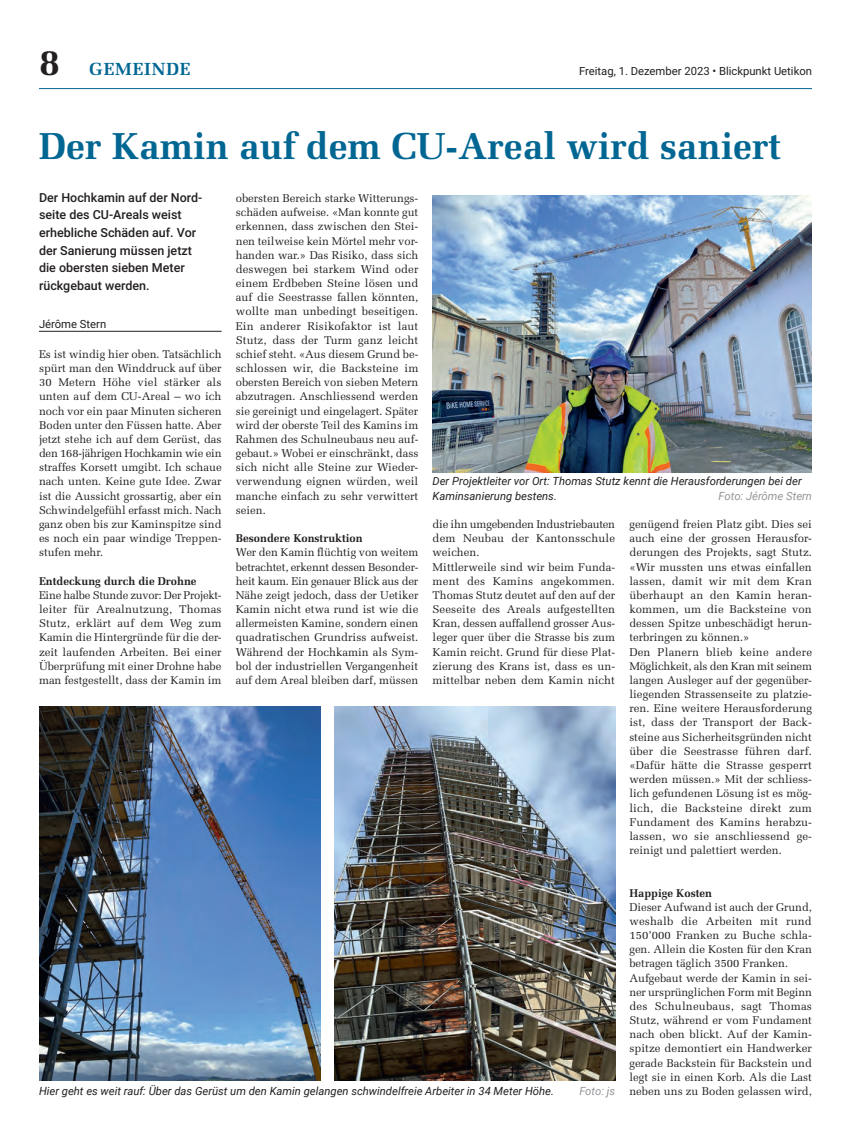
<style>
.page{position:relative;width:851px;height:1134px;background:#fff}
.page>*{position:absolute;margin:0;border:0;box-sizing:border-box;transform-origin:0 0}
.t1{font:700 37.5px "Melior LT Std";color:#026693}
.t2{font:700 17.5px "Melior LT Std";letter-spacing:.05em;color:#026693}
.t3{font:500 12.5px/17.5px "Roboto";color:#231f20}
.t4{font:11.25px/14.1px "Melior LT Std";color:#231f20;text-align:justify}
.t5{font:italic 11.25px/14.1px "Roboto";color:#231f20}
.t6{font:700 11.25px "Melior LT Std";color:#231f20}
.t7{font:11.25px "Roboto";color:#231f20}
.t8{font:italic 11.25px "Roboto";color:#939598}
.s1{font-size:37.5px;color:#231f20}
</style>
<div class="page">
<hr style="left:39px;top:88px;width:772px;height:1px;background:#026693">
<hr style="left:39px;top:331px;width:182px;height:1px;background:#231f20">
<img style="left:432px;top:196px;width:379px;height:276px">
<img style="left:334px;top:707px;width:281px;height:374px">
<img style="left:39px;top:707px;width:281px;height:374px">
<h2 class="t2" style="left:39px;top:58px;width:153px"><span class="s1">8</span> GEMEINDE</h2>
<p class="t7" style="left:579px;top:63px;width:234px">Freitag, 1. Dezember 2023 • Blickpunkt Uetikon</p>
<h1 class="t1" style="left:39px;top:124px;width:743px">Der Kamin auf dem CU-Areal wird saniert</h1>
<p class="t3" style="left:39px;top:188px;width:164px">Der Hochkamin auf der Nord&shy;seite des CU-Areals weist erhebliche Schäden auf. Vor der Sanierung müssen jetzt die obersten sieben Meter rückgebaut werden.</p>
<p class="t7" style="left:39px;top:317px;width:69px">Jérôme Stern</p>
<p class="t4" style="left:39px;top:347px;width:184px">Es ist windig hier oben. Tatsächlich spürt man den Winddruck auf über 30 Metern Höhe viel stärker als unten auf dem CU-Areal – wo ich noch vor ein paar Minuten sicheren Boden unter den Füssen hatte. Aber jetzt stehe ich auf dem Gerüst, das den 168-jährigen Hochkamin wie ein straffes Korsett umgibt. Ich schaue nach unten. Keine gute Idee. Zwar ist die Aussicht grossartig, aber ein Schwindelgefühl erfasst mich. Nach ganz oben bis zur Kaminspitze sind es noch ein paar windige Treppen&shy;stufen mehr.</p>
<p class="t6" style="left:39px;top:574px;width:159px">Entdeckung durch die Drohne</p>
<p class="t4" style="left:39px;top:588px;width:184px">Eine halbe Stunde zuvor: Der Projekt&shy;leiter für Arealnutzung, Thomas Stutz, erklärt auf dem Weg zum Kamin die Hintergründe für die der&shy;zeit laufenden Arbeiten. Bei einer Überprüfung mit einer Drohne habe man festgestellt, dass der Kamin im</p>
<p class="t4" style="left:236px;top:191px;width:184px">obersten Bereich starke Witterungs&shy;schäden aufweise. «Man konnte gut erkennen, dass zwischen den Stei&shy;nen teilweise kein Mörtel mehr vor&shy;handen war.» Das Risiko, dass sich deswegen bei starkem Wind oder einem Erdbeben Steine lösen und auf die Seestrasse fallen könnten, wollte man unbedingt beseitigen.<br>Ein anderer Risikofaktor ist laut Stutz, dass der Turm ganz leicht schief steht. «Aus diesem Grund be&shy;schlossen wir, die Backsteine im obersten Bereich von sieben Metern abzutragen. Anschliessend werden sie gereinigt und eingelagert. Später wird der oberste Teil des Kamins im Rahmen des Schulneubaus neu auf&shy;gebaut.» Wobei er einschränkt, dass sich nicht alle Steine zur Wieder&shy;verwendung eignen würden, weil manche einfach zu sehr verwittert seien.</p>
<p class="t6" style="left:236px;top:532px;width:128px">Besondere Konstruktion</p>
<p class="t4" style="left:236px;top:545px;width:184px">Wer den Kamin flüchtig von weitem betrachtet, erkennt dessen Besonder&shy;heit kaum. Ein genauer Blick aus der Nähe zeigt jedoch, dass der Uetiker Kamin nicht etwa rund ist wie die allermeisten Kamine, sondern einen quadratischen Grundriss aufweist.<br>Während der Hochkamin als Sym&shy;bol der industriellen Vergangenheit auf dem Areal bleiben darf, müssen</p>
<p class="t5" style="left:432px;top:474px;width:370px">Der Projektleiter vor Ort: Thomas Stutz kennt die Herausforderungen bei der<br>Kaminsanierung bestens.</p>
<p class="t8" style="left:718px;top:488px;width:95px">Foto: Jérôme Stern</p>
<p class="t4" style="left:432px;top:517px;width:184px;text-align:left">die ihn umgebenden Industriebauten dem Neubau der Kantonsschule weichen.<br>Mittlerweile sind wir beim Funda&shy;ment des Kamins angekommen.<br>Thomas Stutz deutet auf den auf der<br>Seeseite des Areals aufgestellten<br>Kran, dessen auffallend grosser Aus&shy;leger quer über die Strasse bis zum<br>Kamin reicht. Grund für diese Plat&shy;zierung des Krans ist, dass es un&shy;mittelbar neben dem Kamin nicht</p>
<p class="t4" style="left:629px;top:517px;width:184px;text-align:left">genügend freien Platz gibt. Dies sei auch eine der grossen Herausfor&shy;derungen des Projekts, sagt Stutz. «Wir mussten uns etwas einfallen lassen, damit wir mit dem Kran überhaupt an den Kamin heran&shy;kommen, um die Backsteine von dessen Spitze unbeschädigt herun&shy;terbringen zu können.»<br>Den Planern blieb keine andere Möglichkeit, als den Kran mit seinem langen Ausleger auf der gegenüber&shy;liegenden Strassenseite zu platzie&shy;ren. Eine weitere Herausforderung ist, dass der Transport der Back&shy;steine aus Sicherheitsgründen nicht über die Seestrasse führen darf. «Dafür hätte die Strasse gesperrt werden müssen.» Mit der schliess&shy;lich gefundenen Lösung ist es mög&shy;lich, die Backsteine direkt zum Fundament des Kamins herabzu&shy;lassen, wo sie anschliessend ge&shy;reinigt und palettiert werden.</p>
<p class="t6" style="left:629px;top:886px;width:84px">Happige Kosten</p>
<p class="t4" style="left:629px;top:900px;width:184px;text-align:left">Dieser Aufwand ist auch der Grund, weshalb die Arbeiten mit rund<br>150’000 Franken zu Buche schla&shy;gen. Allein die Kosten für den Kran betragen täglich 3500 Franken.<br>Aufgebaut werde der Kamin in sei&shy;ner ursprünglichen Form mit Beginn des Schulneubaus, sagt Thomas<br>Stutz, während er vom Fundament nach oben blickt. Auf der Kamin&shy;spitze demontiert ein Handwerker gerade Backstein für Backstein und legt sie in einen Korb. Als die Last</p>
<p class="t5" style="left:39px;top:1083px;width:516px">Hier geht es weit rauf: Über das Gerüst um den Kamin gelangen schwindelfreie Arbeiter in 34 Meter Höhe.</p>
<p class="t8" style="left:579px;top:1083px;width:37px">Foto: js</p>
<p class="t4" style="left:629px;top:1084px;width:184px">neben uns zu Boden gelassen wird,</p>
</div>
